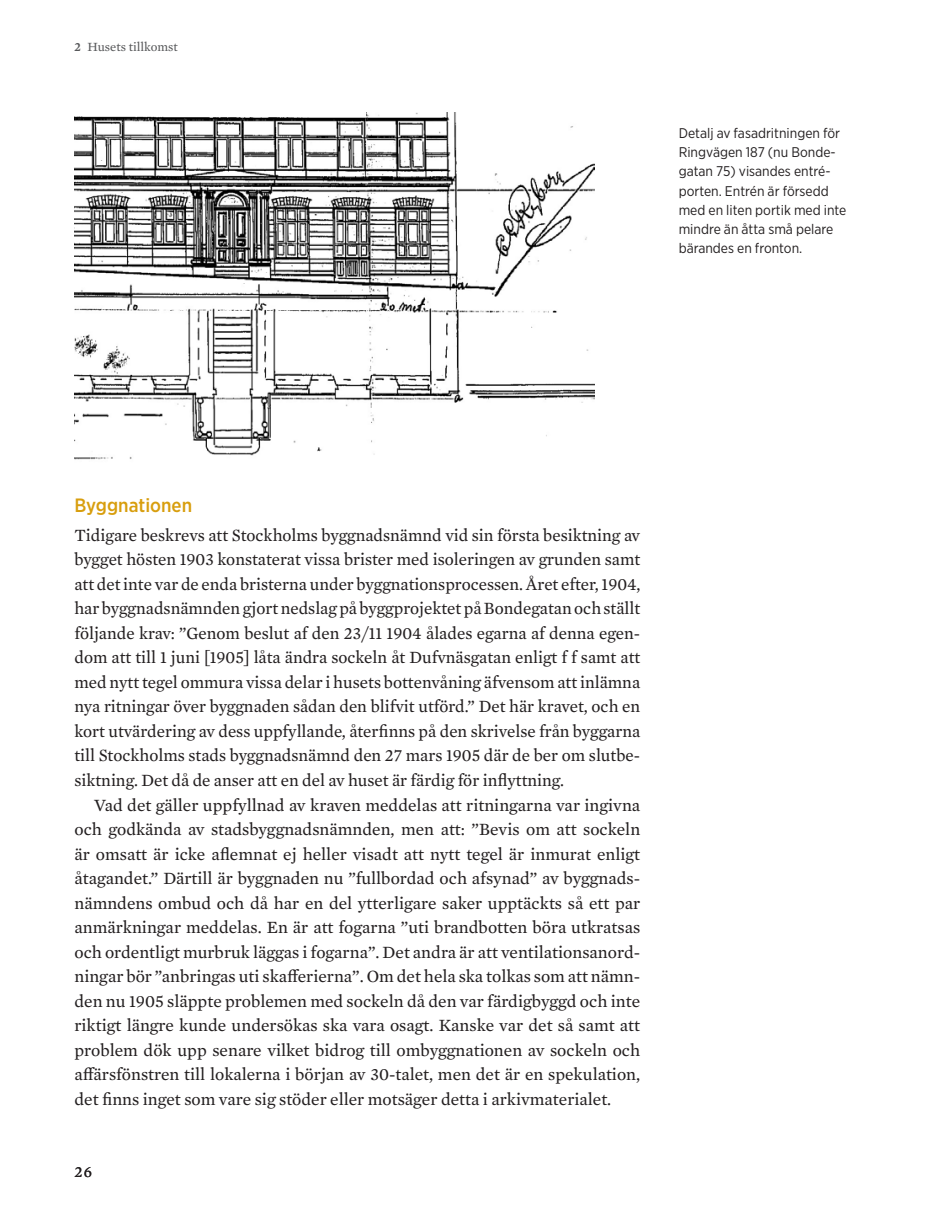
<style>
.page{position:relative;width:943px;height:1231px;background:#fff}
.page>*{position:absolute;margin:0;border:0;box-sizing:border-box;transform-origin:0 0}
.Rubbe_2{font:500 19.25px "Gotham Narrow";color:#d89e0e}
.Bröd_indrag{font:17.5px/24.5px "Mercury Text G2";color:#231f20;text-align:justify}
.Bröd{font:17.5px/24.5px "Mercury Text G2";color:#231f20;text-align:justify}
.t1{font:15.75px "Mercury Text G2";color:#231f20}
.bildtext{font:14px/19.2px "Gotham Narrow";color:#231f20}
.t2{font:12.78px "Mercury Text G2";color:#57585a}
.s1{font-weight:600}
</style>
<div class="page">
<img style="left:74px;top:112px;width:520px;height:348px">
<p class="t2" style="left:74px;top:38px;width:105px"><span class="s1">2</span> Husets tillkomst</p>
<p class="bildtext" style="left:678px;top:123px;width:169px">Detalj av fasadritningen för<br>Ringvägen 187 (nu Bonde&shy;gatan 75) visandes entré&shy;porten. Entrén är försedd med en liten portik med inte mindre än åtta små pelare bärandes en fronton.</p>
<p class="Rubbe_2" style="left:74px;top:493px;width:119px">Byggnationen</p>
<p class="Bröd" style="left:74px;top:522px;width:567px">Tidigare beskrevs att Stockholms byggnadsnämnd vid sin första besiktning av bygget hösten 1903 konstaterat vissa brister med isoleringen av grunden samt att det inte var de enda bristerna under byggnationsprocessen. Året efter, 1904, har byggnadsnämnden gjort nedslag på byggprojektet på Bondegatan och ställt följande krav: ”Genom beslut af den 23/11 1904 ålades egarna af denna egen&shy;dom att till 1 juni [1905] låta ändra sockeln åt Dufvnäsgatan enligt f f samt att med nytt tegel ommura vissa delar i husets bottenvåning äfvensom att inlämna nya ritningar över byggnaden sådan den blifvit utförd.” Det här kravet, och en kort utvärdering av dess uppfyllande, återfinns på den skrivelse från byggarna till Stockholms stads byggnadsnämnd den 27 mars 1905 där de ber om slutbe&shy;siktning. Det då de anser att en del av huset är färdig för inflyttning.</p>
<p class="Bröd_indrag" style="left:74px;top:791px;width:567px;text-indent:20px">Vad det gäller uppfyllnad av kraven meddelas att ritningarna var ingivna och godkända av stadsbyggnadsnämnden, men att: ”Bevis om att sockeln är omsatt är icke aflemnat ej heller visadt att nytt tegel är inmurat enligt åtagandet.” Därtill är byggnaden nu ”fullbordad och afsynad” av byggnads&shy;nämndens ombud och då har en del ytterligare saker upptäckts så ett par anmärkningar meddelas. En är att fogarna ”uti brandbotten böra utkratsas och ordentligt murbruk läggas i fogarna”. Det andra är att ventilationsanord&shy;ningar bör ”anbringas uti skafferierna”. Om det hela ska tolkas som att nämn&shy;den nu 1905 släppte problemen med sockeln då den var färdigbyggd och inte riktigt längre kunde undersökas ska vara osagt. Kanske var det så samt att problem dök upp senare vilket bidrog till ombyggnationen av sockeln och affärsfönstren till lokalerna i början av 30-talet, men det är en spekulation, det finns inget som vare sig stöder eller motsäger detta i arkivmaterialet.</p>
<p class="t1" style="left:74px;top:1159px;width:19px">26</p>
</div>
